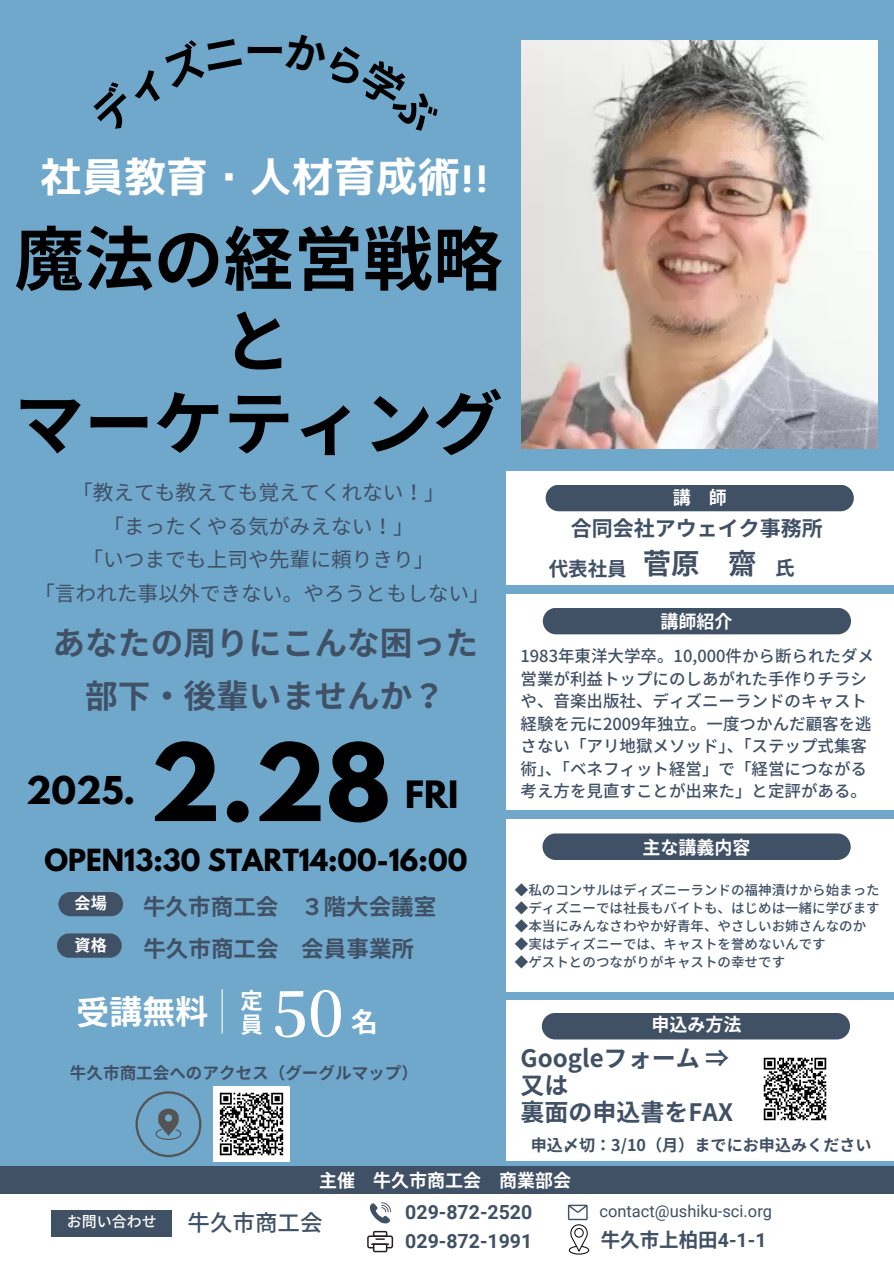
<style>
.page{position:relative;width:894px;height:1264px;background:#fff}
.page>*{position:absolute;margin:0;border:0;box-sizing:border-box;transform-origin:0 0}
.t1{font:700 94.8px "League Spartan";color:#000}
.t2{font:700 69.75px/82.2px "Noto Sans CJ Ksc";color:#000;text-align:center}
.t3{font:42px "Nico Kaku";color:#fff}
.t4{font:700 41.7px "Noto Sans JP";color:#000}
.t5{font:700 33.9px "League Spartan";color:#000}
.t6{font:700 33.45px "League Spartan";color:#000}
.t7{font:700 33px "Noto Sans JP";color:#fff}
.t8{font:700 32.7px/52.8px "Noto Sans JP";color:#405065;text-align:center}
.t9{font:700 28.5px "Noto Sans JP";color:#405065}
.t10{font:700 27px "League Spartan";color:#000}
.t11{font:700 24px "Noto Sans JP";color:#405065}
.t12{font:700 22.5px "Noto Sans JP";color:#405065}
.t13{font:500 22.5px "Noto Sans JP";color:#405065}
.t14{font:700 21px "Noto Sans JP";color:#405065}
.t15{font:20.7px "Noto Sans JP";color:#405065}
.t16{font:700 19.5px "Roboto";color:#405065}
.t17{font:700 19.5px "Noto Sans CJ Ksc";color:#405065}
.t18{font:700 19.5px "Noto Sans JP";color:#405065}
.t19{font:700 18px "Noto Sans CJ Ksc";color:#fff}
.t20{font:500 16.5px/22.5px "Noto Sans JP";color:#405065}
.t21{font:16.5px "Roboto";color:#405065}
.t22{font:700 16.5px "Noto Sans JP";color:#405065}
.t23{font:700 16.05px "Noto Sans JP";color:#405065}
.t24{font:700 16.05px "Noto Sans CJ Ksc";color:#fff}
.t25{font:500 15px "Noto Sans JP";color:#fff}
.t26{font:500 13.5px "Noto Sans JP";color:#405065}
.s1{font-family:"Roboto"}
</style>
<div class="page">
<div style="left:0;top:0;width:893px;height:1263px;background:#70a8cb"></div>
<div style="left:0;top:1181px;width:893px;height:82px;background:#fff"></div>
<div style="left:52px;top:1210px;width:120px;height:26px;background:#405065"></div>
<svg style="left:369px;top:1202px;width:22px;height:21px"></svg>
<div style="left:0;top:1166px;width:893px;height:27px;background:#405065"></div>
<div style="left:58px;top:892px;width:65px;height:24px;background:#405065;border-radius:12px"></div>
<div style="left:57px;top:933px;width:65px;height:24px;background:#405065;border-radius:12px"></div>
<hr style="left:221px;top:989px;width:2px;height:44px;background:#fff">
<div style="left:506px;top:594px;width:387px;height:215px;background:#fff"></div>
<div style="left:542px;top:608px;width:308px;height:26px;background:#405065;border-radius:13px"></div>
<div style="left:506px;top:819px;width:387px;height:172px;background:#fff"></div>
<div style="left:542px;top:833px;width:308px;height:27px;background:#405065;border-radius:13px"></div>
<div style="left:506px;top:1000px;width:387px;height:160px;background:#fff"></div>
<div style="left:541px;top:1012px;width:308px;height:27px;background:#405065;border-radius:13px"></div>
<img style="left:521px;top:40px;width:356px;height:409px">
<div style="left:506px;top:470px;width:387px;height:114px;background:#fff"></div>
<div style="left:545px;top:485px;width:308px;height:26px;background:#405065;border-radius:13px"></div>
<div style="left:367px;top:1235px;width:26px;height:13px;border:1px solid #231f20;border-radius:2px"></div>
<svg style="left:371px;top:1230px;width:17px;height:22px"></svg>
<svg style="left:135px;top:1091px;width:66px;height:66px"></svg>
<svg style="left:567px;top:1204px;width:22px;height:50px"></svg>
<img style="left:214px;top:1086px;width:75px;height:75px">
<img style="left:763px;top:1057px;width:64px;height:64px">
<p class="t4" style="left:244px;top:17px;width:43px">ー</p>
<p class="t3" style="left:40px;top:156px;width:450px">社員教育・人材育成術！！</p>
<p class="t2" style="left:14px;top:214px;width:490px">魔法の経営戦略と<br>マーケティング</p>
<p class="t15" style="left:72px;top:475px;width:374px">「教えても教えても覚えてくれない！」</p>
<p class="t15" style="left:103px;top:509px;width:312px">「まったくやる気がみえない！」</p>
<p class="t15" style="left:82px;top:543px;width:354px">「いつまでも上司や先輩に頼りきり」</p>
<p class="t15" style="left:34px;top:577px;width:457px">「言われた事以外できない。やろうともしない」</p>
<p class="t8" style="left:52px;top:614px;width:427px">あなたの周りにこんな困った部下・後輩いませんか？</p>
<p class="t5" style="left:26px;top:773px;width:111px">2025.</p>
<p class="t1" style="left:150px;top:735px;width:243px">2.28</p>
<h6 class="t6" style="left:405px;top:778px;width:55px">FRI</h6>
<p class="t10" style="left:44px;top:847px;width:424px">OPEN13:30 START14:00-16:00</p>
<p class="t24" style="left:75px;top:890px;width:34px">会場</p>
<p class="t12" style="left:143px;top:889px;width:295px">牛久市商工会 ３階大会議室</p>
<p class="t24" style="left:75px;top:931px;width:33px">資格</p>
<p class="t12" style="left:143px;top:930px;width:272px">牛久市商工会 会員事業所</p>
<h4 class="t7" style="left:76px;top:986px;width:133px;rotate:-1deg">受講無料</h4>
<p class="t22" style="left:70px;top:1059px;width:349px">牛久市商工会へのアクセス（グーグルマップ）</p>
<p class="t19" style="left:672px;top:483px;width:55px">講 師</p>
<p class="t14" style="left:570px;top:511px;width:253px">合同会社アウェイク事務所</p>
<p class="t18" style="left:548px;top:554px;width:79px">代表社員</p>
<p class="t9" style="left:642px;top:541px;width:115px">菅原 齋</p>
<p class="t18" style="left:775px;top:552px;width:19px">氏</p>
<h6 class="t19" style="left:660px;top:607px;width:73px">講師紹介</h6>
<p class="t20" style="left:520px;top:644px;width:355px">1983年東洋大学卒。10,000件から断られたダメ営業が利益トップにのしあがれた手作りチラシや、音楽出版社、ディズニーランドのキャスト経験を元に2009年独立。一度つかんだ顧客を逃さない「アリ地獄メソッド」、「ステップ式集客術」、「ベネフィット経営」で「経営につながる考え方を見直すことが出来た」と定評がある。</p>
<p class="t19" style="left:642px;top:833px;width:108px">主な講義内容</p>
<p class="t26" style="left:515px;top:879px;width:366px">◆私のコンサルはディズニーランドの福神漬けから始まった</p>
<p class="t26" style="left:515px;top:897px;width:366px">◆ディズニーでは社長もバイトも、はじめは一緒に学びます</p>
<p class="t26" style="left:515px;top:915px;width:353px">◆本当にみんなさわやか好青年、やさしいお姉さんなのか</p>
<p class="t26" style="left:515px;top:933px;width:312px">◆実はディズニーでは、キャストを誉めないんです</p>
<p class="t26" style="left:515px;top:951px;width:272px">◆ゲストとのつながりがキャストの幸せです</p>
<p class="t19" style="left:651px;top:1010px;width:90px">申込み方法</p>
<p class="t11" style="left:520px;top:1039px;width:210px">Googleフォーム ⇒</p>
<p class="t11" style="left:520px;top:1066px;width:49px">又は</p>
<p class="t11" style="left:520px;top:1093px;width:214px">裏面の申込書をFAX</p>
<p class="t23" style="left:530px;top:1131px;width:342px">申込〆切：3/10（月）までにお申込みください</p>
<p class="t19" style="left:319px;top:1166px;width:252px">主催 牛久市商工会 商業部会</p>
<p class="t25" style="left:67px;top:1209px;width:91px">お問い合わせ</p>
<p class="t13" style="left:187px;top:1204px;width:136px">牛久市商工会</p>
<p class="t16" style="left:405px;top:1201px;width:128px">029-872-2520</p>
<p class="t21" style="left:599px;top:1201px;width:174px">contact@ushiku-sci.org</p>
<p class="t17" style="left:600px;top:1224px;width:167px">牛久市上柏田<span class="s1">4-1-1</span></p>
<p class="t16" style="left:405px;top:1229px;width:128px">029-872-1991</p>
</div>
